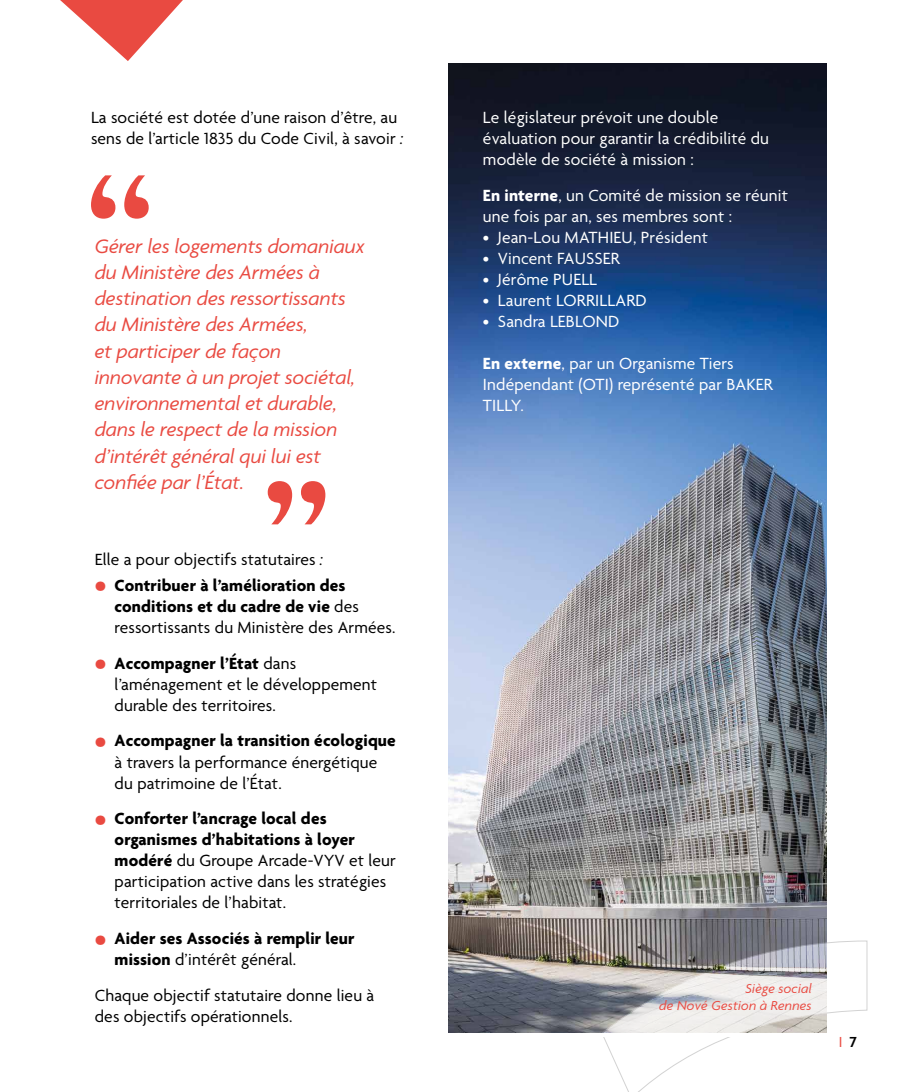
<style>
.page{position:relative;width:918px;height:1092px;background:#fff}
.page>*{position:absolute;margin:0;border:0;box-sizing:border-box;transform-origin:0 0}
.t1{font:italic 21px/26.2px "Agenda";color:#e94a41}
.t2{font:17.5px/21px "Agenda";letter-spacing:.01em;color:#000}
.t3{font:17.5px/21px "Agenda";letter-spacing:.01em;color:#fff}
.t4{font:700 17.5px/21px "Agenda";letter-spacing:.01em;color:#000}
.t5{font:15.75px "Agenda";color:#e94a41}
.t6{font:italic 14px/16.8px "Agenda";letter-spacing:.01em;color:#e94a41;text-align:right}
.s1{font-style:italic}
.s2{font-size:28px;color:#e94a41}
.s3{font-weight:400}
.s4{font-weight:700;font-size:28px;color:#e94a41}
.s5{font-weight:700}
.s6{font-weight:600;color:#000}
</style>
<div class="page">
<img style="left:448px;top:63px;width:379px;height:969px">
<svg style="left:268px;top:481px;width:57px;height:43px"></svg>
<svg style="left:60px;top:0;width:123px;height:219px"></svg>
<svg style="left:601px;top:940px;width:267px;height:151px"></svg>
<p class="t2" style="left:91px;top:108px;width:314px">La société est dotée d’une raison d’être, au sens de l’article 1835 du Code Civil, à savoir <span class="s1">:</span></p>
<p class="t1" style="left:95px;top:233px;width:272px">Gérer les logements domaniaux du Ministère des Armées à destination des ressortissants du Ministère des Armées,<br>et participer de façon innovante à un projet sociétal, environnemental et durable, dans le respect de la mission d’intérêt général qui lui est confiée par l’État.</p>
<p class="t2" style="left:95px;top:549px;width:230px">Elle a pour objectifs statutaires <span class="s1">:</span></p>
<p class="t4" style="left:115px;top:575px;width:282px;text-indent:-20px"><span class="s2">•</span> Contribuer à l’amélioration des conditions et du cadre de vie <span class="s3">des ressortissants du Ministère des Armées.</span></p>
<p class="t2" style="left:115px;top:653px;width:264px;text-indent:-20px"><span class="s4">•</span> <span class="s5">Accompagner l’État</span> dans l’aménagement et le développement durable des territoires.</p>
<p class="t2" style="left:115px;top:731px;width:283px;text-indent:-20px"><span class="s4">•</span> <span class="s5">Accompagner la transition écologique </span>à travers la performance énergétique du patrimoine de l’État.</p>
<p class="t2" style="left:115px;top:809px;width:283px;text-indent:-20px"><span class="s4">•</span> <span class="s5">Conforter l’ancrage local des organismes d’habitations à loyer modéré</span> du Groupe Arcade-VYV et leur participation active dans les stratégies territoriales de l’habitat.</p>
<p class="t4" style="left:115px;top:929px;width:241px;text-indent:-20px"><span class="s2">•</span> Aider ses Associés à remplir leur mission <span class="s3">d’intérêt général.</span></p>
<p class="t2" style="left:95px;top:986px;width:281px">Chaque objectif statutaire donne lieu à des objectifs opérationnels.</p>
<p class="t3" style="left:483px;top:108px;width:287px">Le législateur prévoit une double évaluation pour garantir la crédibilité du modèle de société à mission :</p>
<p class="t3" style="left:483px;top:186px;width:306px"><span class="s5">En interne</span>, un Comité de mission se réunit une fois par an, ses membres sont :</p>
<p class="t3" style="left:483px;top:228px;width:226px">• Jean-Lou MATHIEU, Président</p>
<p class="t3" style="left:483px;top:249px;width:138px">• Vincent FAUSSER</p>
<p class="t3" style="left:483px;top:270px;width:116px">• Jérôme PUELL</p>
<p class="t3" style="left:483px;top:291px;width:165px">• Laurent LORRILLARD</p>
<p class="t3" style="left:483px;top:312px;width:138px">• Sandra LEBLOND</p>
<p class="t3" style="left:483px;top:354px;width:291px"><span class="s5">En externe</span>, par un Organisme Tiers<br>Indépendant (OTI) représenté par BAKER<br>TILLY.</p>
<p class="t6" style="left:659px;top:979px;width:154px">Siège social<br>de Nové Gestion à Rennes</p>
<p class="t5" style="left:839px;top:1033px;width:20px">I <span class="s6">7</span></p>
</div>
